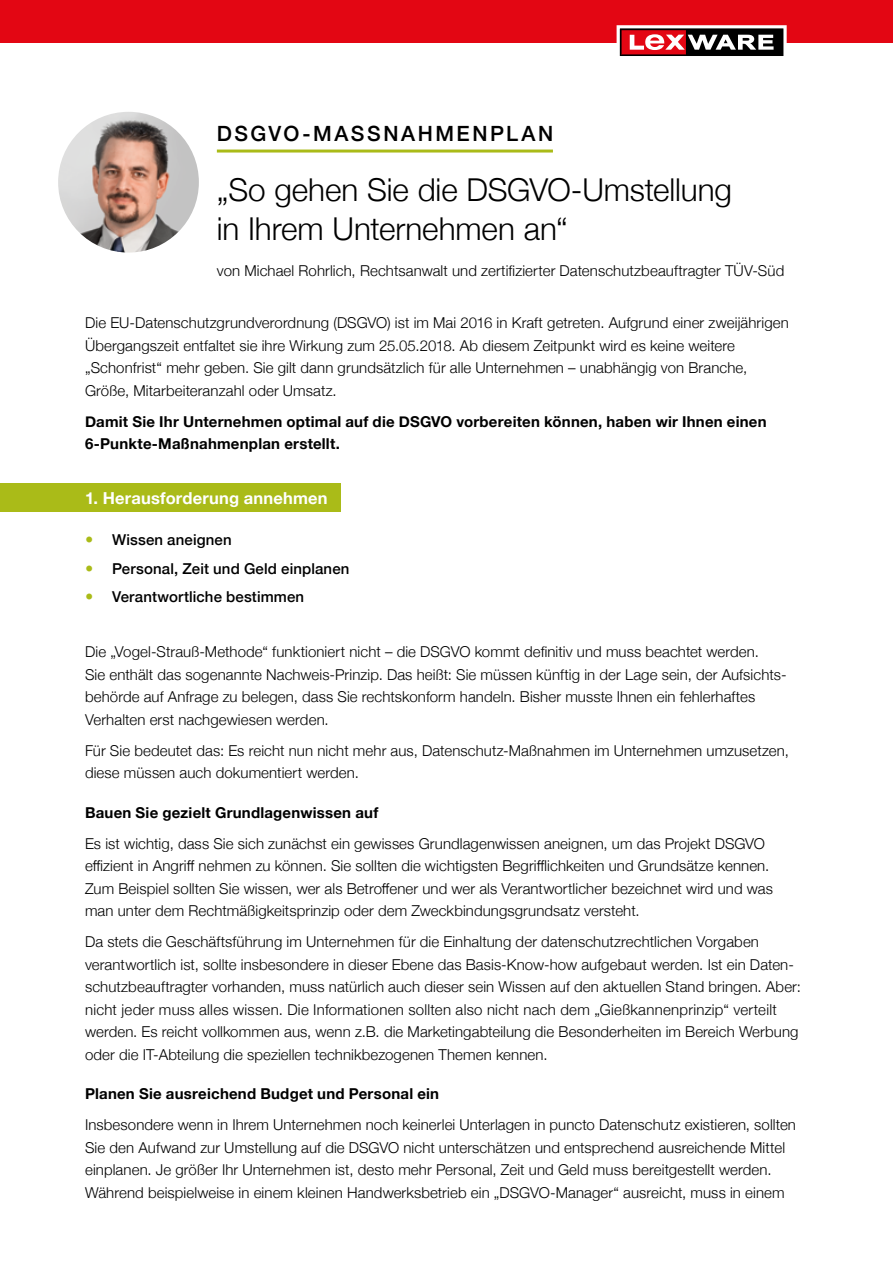
<style>
.page{position:relative;width:893px;height:1263px;background:#fff}
.page>*{position:absolute;margin:0;border:0;box-sizing:border-box;transform-origin:0 0}
.t1{font:300 31.5px/39px "Helvetica Neue";letter-spacing:-.005em;color:#000}
.t2{font:500 21px "Helvetica Neue";letter-spacing:.12em;color:#000}
.überschrift_kasten{font:700 16.5px "Helvetica Neue";letter-spacing:.01em;color:#fff}
.Copy{font:300 15px/22.5px "Helvetica Neue";letter-spacing:.01em;color:#000}
.Copy-2{font:700 15px/22.5px "Helvetica Neue";letter-spacing:.015em;color:#000}
.Überschrift_klein{font:700 15px "Helvetica Neue";letter-spacing:.015em;color:#000}
.t3{font:500 15px "Helvetica Neue";letter-spacing:.01em;color:#000}
.t4{font:700 9.75px "Helvetica Neue";letter-spacing:.03em;color:#000}
</style>
<div class="page">
<div style="left:0;top:0;width:893px;height:43px;background:#e30613"></div>
<svg style="left:616px;top:25px;width:171px;height:31px"></svg>
<hr style="left:217px;top:150px;width:336px;height:3px;background:#aabb18">
<div style="left:0;top:484px;width:340px;height:28px;background:#aabb18"></div>
<img style="left:58px;top:112px;width:141px;height:141px;border-radius:70px">
<p class="t2" style="left:217px;top:117px;width:338px">DSGVO-MASSNAHMENPLAN</p>
<p class="t1" style="left:217px;top:168px;width:517px">„So gehen Sie die DSGVO-Umstellung in Ihrem Unternehmen an“</p>
<p class="Copy" style="left:217px;top:259px;width:569px">von Michael Rohrlich, Rechtsanwalt und zertifizierter Datenschutzbeauftragter TÜV-Süd</p>
<p class="Copy" style="left:85px;top:311px;width:705px">Die EU-Datenschutzgrundverordnung (DSGVO) ist im Mai 2016 in Kraft getreten. Aufgrund einer zweijährigen Übergangszeit entfaltet sie ihre Wirkung zum 25.05.2018. Ab diesem Zeitpunkt wird es keine weitere „Schonfrist“ mehr geben. Sie gilt dann grundsätzlich für alle Unternehmen – unabhängig von Branche, Größe, Mitarbeiteranzahl oder Umsatz.</p>
<p class="Copy-2" style="left:85px;top:411px;width:683px">Damit Sie Ihr Unternehmen optimal auf die DSGVO vorbereiten können, haben wir Ihnen einen<br>6-Punkte-Maßnahmenplan erstellt.</p>
<p class="überschrift_kasten" style="left:85px;top:485px;width:244px">1. Herausforderung annehmen</p>
<p class="t3" style="left:112px;top:528px;width:121px">Wissen aneignen</p>
<p class="t3" style="left:112px;top:556px;width:239px">Personal, Zeit und Geld einplanen</p>
<p class="t3" style="left:112px;top:585px;width:194px">Verantwortliche bestimmen</p>
<p class="Copy" style="left:85px;top:640px;width:703px">Die „Vogel-Strauß-Methode“ funktioniert nicht – die DSGVO kommt definitiv und muss beachtet werden.<br>Sie enthält das sogenannte Nachweis-Prinzip. Das heißt: Sie müssen künftig in der Lage sein, der Aufsichts&shy;behörde auf Anfrage zu belegen, dass Sie rechtskonform handeln. Bisher musste Ihnen ein fehlerhaftes Verhalten erst nachgewiesen werden.</p>
<p class="Copy" style="left:85px;top:738px;width:705px">Für Sie bedeutet das: Es reicht nun nicht mehr aus, Datenschutz-Maßnahmen im Unternehmen umzusetzen, diese müssen auch dokumentiert werden.</p>
<p class="Überschrift_klein" style="left:85px;top:801px;width:295px">Bauen Sie gezielt Grundlagenwissen auf</p>
<p class="Copy" style="left:85px;top:831px;width:689px">Es ist wichtig, dass Sie sich zunächst ein gewisses Grundlagenwissen aneignen, um das Projekt DSGVO effizient in Angriff nehmen zu können. Sie sollten die wichtigsten Begrifflichkeiten und Grundsätze kennen.<br>Zum Beispiel sollten Sie wissen, wer als Betroffener und wer als Verantwortlicher bezeichnet wird und was man unter dem Rechtmäßigkeitsprinzip oder dem Zweckbindungsgrundsatz versteht.</p>
<p class="Copy" style="left:85px;top:930px;width:718px">Da stets die Geschäftsführung im Unternehmen für die Einhaltung der datenschutzrechtlichen Vorgaben verantwortlich ist, sollte insbesondere in dieser Ebene das Basis-Know-how aufgebaut werden. Ist ein Daten&shy;schutzbeauftragter vorhanden, muss natürlich auch dieser sein Wissen auf den aktuellen Stand bringen. Aber: nicht jeder muss alles wissen. Die Informationen sollten also nicht nach dem „Gießkannenprinzip“ verteilt werden. Es reicht vollkommen aus, wenn z.B. die Marketingabteilung die Besonderheiten im Bereich Werbung oder die IT-Abteilung die speziellen technikbezogenen Themen kennen.</p>
<p class="Überschrift_klein" style="left:85px;top:1082px;width:356px">Planen Sie ausreichend Budget und Personal ein</p>
<p class="Copy" style="left:85px;top:1113px;width:712px">Insbesondere wenn in Ihrem Unternehmen noch keinerlei Unterlagen in puncto Datenschutz existieren, sollten Sie den Aufwand zur Umstellung auf die DSGVO nicht unterschätzen und entsprechend ausreichende Mittel einplanen. Je größer Ihr Unternehmen ist, desto mehr Personal, Zeit und Geld muss bereitgestellt werden.<br>Während beispielweise in einem kleinen Handwerksbetrieb ein „DSGVO-Manager“ ausreicht, muss in einem</p>
<p class="t4" style="left:106px;top:1183px;width:154px">Haufe-Lexware GmbH &amp; Co. KG</p>
</div>
